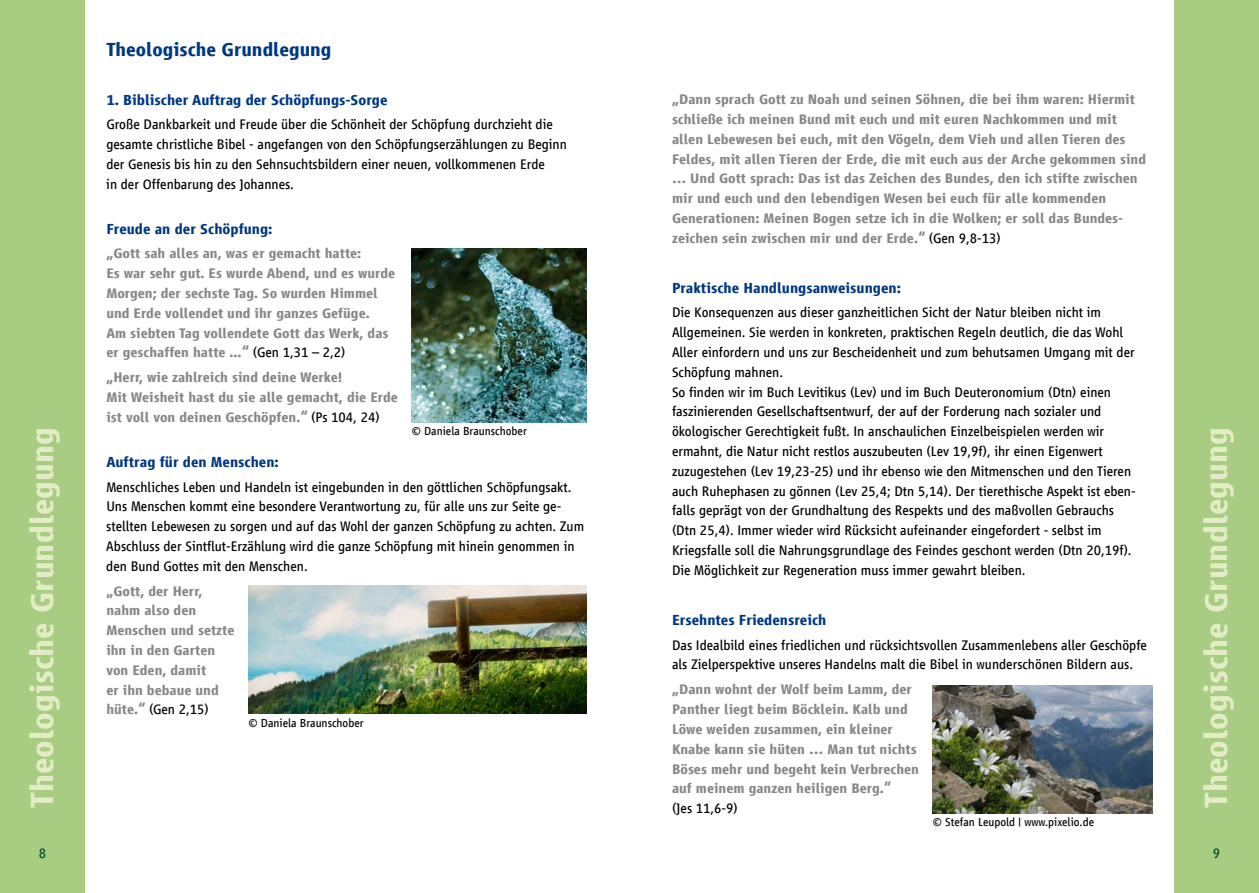
<style>
.page{position:relative;width:1259px;height:893px;background:#fff}
.page>*{position:absolute;margin:0;border:0;box-sizing:border-box;transform-origin:0 0}
.t1{font:700 33px "Vialog LT Com";color:#e3ecc4}
.t2{font:700 19.5px "Vialog LT Com";color:#003882}
.t3{font:700 15px "Vialog LT Com";color:#003882}
.t4{font:14.25px/19.8px "Vialog LT Com";color:#000}
.t5{font:700 14.25px/19.8px "Vialog LT Com";color:#878889}
.t6{font:12px "Vialog LT Com";color:#000}
.s1{font-weight:400;color:#000}
</style>
<div class="page">
<div style="left:0;top:0;width:85px;height:893px;background:#a8cd82"></div>
<div style="left:1174px;top:0;width:85px;height:893px;background:#a8cd82"></div>
<img style="left:933px;top:685px;width:219px;height:128px">
<img style="left:412px;top:248px;width:174px;height:175px">
<img style="left:248px;top:585px;width:339px;height:129px">
<h2 class="t2" style="left:106px;top:39px;width:227px">Theologische Grundlegung</h2>
<p class="t3" style="left:106px;top:91px;width:283px">1. Biblischer Auftrag der Schöpfungs-Sorge</p>
<p class="t4" style="left:106px;top:115px;width:462px">Große Dankbarkeit und Freude über die Schönheit der Schöpfung durchzieht die gesamte christliche Bibel - angefangen von den Schöpfungserzählungen zu Beginn der Genesis bis hin zu den Sehnsuchtsbildern einer neuen, vollkommenen Erde<br>in der Offenbarung des Johannes.</p>
<p class="t3" style="left:106px;top:220px;width:168px">Freude an der Schöpfung:</p>
<p class="t5" style="left:106px;top:244px;width:290px">„Gott sah alles an, was er gemacht hatte:<br>Es war sehr gut. Es wurde Abend, und es wurde Morgen; der sechste Tag. So wurden Himmel und Erde vollendet und ihr ganzes Gefüge.<br>Am siebten Tag vollendete Gott das Werk, das er geschaffen hatte ...“ <span class="s1">(Gen 1,31 – 2,2)</span></p>
<p class="t5" style="left:106px;top:368px;width:293px">„Herr, wie zahlreich sind deine Werke!<br>Mit Weisheit hast du sie alle gemacht, die Erde ist voll von deinen Geschöpfen.“ <span class="s1">(Ps 104, 24)</span></p>
<p class="t3" style="left:106px;top:453px;width:174px">Auftrag für den Menschen:</p>
<p class="t4" style="left:106px;top:477px;width:479px">Menschliches Leben und Handeln ist eingebunden in den göttlichen Schöpfungsakt.<br>Uns Menschen kommt eine besondere Verantwortung zu, für alle uns zur Seite ge&shy;stellten Lebewesen zu sorgen und auf das Wohl der ganzen Schöpfung zu achten. Zum Abschluss der Sintflut-Erzählung wird die ganze Schöpfung mit hinein genommen in den Bund Gottes mit den Menschen.</p>
<p class="t5" style="left:106px;top:581px;width:130px">„Gott, der Herr, nahm also den<br>Menschen und setzte ihn in den Garten von Eden, damit<br>er ihn bebaue und hüte.“ <span class="s1">(Gen 2,15)</span></p>
<p class="t5" style="left:672px;top:90px;width:475px">„Dann sprach Gott zu Noah und seinen Söhnen, die bei ihm waren: Hiermit schließe ich meinen Bund mit euch und mit euren Nachkommen und mit allen Lebewesen bei euch, mit den Vögeln, dem Vieh und allen Tieren des Feldes, mit allen Tieren der Erde, die mit euch aus der Arche gekommen sind … Und Gott sprach: Das ist das Zeichen des Bundes, den ich stifte zwischen mir und euch und den lebendigen Wesen bei euch für alle kommenden Generationen: Meinen Bogen setze ich in die Wolken; er soll das Bundes&shy;zeichen sein zwischen mir und der Erde.“ <span class="s1">(Gen 9,8-13)</span></p>
<p class="t3" style="left:672px;top:279px;width:230px">Praktische Handlungsanweisungen:</p>
<p class="t4" style="left:672px;top:303px;width:465px">Die Konsequenzen aus dieser ganzheitlichen Sicht der Natur bleiben nicht im Allgemeinen. Sie werden in konkreten, praktischen Regeln deutlich, die das Wohl Aller einfordern und uns zur Bescheidenheit und zum behutsamen Umgang mit der Schöpfung mahnen.<br>So finden wir im Buch Levitikus (Lev) und im Buch Deuteronomium (Dtn) einen faszinierenden Gesellschaftsentwurf, der auf der Forderung nach sozialer und ökologischer Gerechtigkeit fußt. In anschaulichen Einzelbeispielen werden wir ermahnt, die Natur nicht restlos auszubeuten (Lev 19,9f), ihr einen Eigenwert zuzugestehen (Lev 19,23-25) und ihr ebenso wie den Mitmenschen und den Tieren auch Ruhephasen zu gönnen (Lev 25,4; Dtn 5,14). Der tierethische Aspekt ist eben&shy;falls geprägt von der Grundhaltung des Respekts und des maßvollen Gebrauchs (Dtn 25,4). Immer wieder wird Rücksicht aufeinander eingefordert - selbst im Kriegsfalle soll die Nahrungsgrundlage des Feindes geschont werden (Dtn 20,19f).<br>Die Möglichkeit zur Regeneration muss immer gewahrt bleiben.</p>
<p class="t3" style="left:672px;top:611px;width:156px">Ersehntes Friedensreich</p>
<p class="t4" style="left:672px;top:635px;width:476px">Das Idealbild eines friedlichen und rücksichtsvollen Zusammenlebens aller Geschöpfe als Zielperspektive unseres Handelns malt die Bibel in wunderschönen Bildern aus.</p>
<p class="t5" style="left:672px;top:680px;width:249px">„Dann wohnt der Wolf beim Lamm, der Panther liegt beim Böcklein. Kalb und Löwe weiden zusammen, ein kleiner Knabe kann sie hüten … Man tut nichts Böses mehr und begeht kein Verbrechen auf meinem ganzen heiligen Berg.“</p>
<p class="t4" style="left:672px;top:798px;width:67px">(Jes 11,6-9)</p>
<p class="t6" style="left:933px;top:815px;width:163px">© Stefan Leupold | www.pixelio.de</p>
<p class="t6" style="left:412px;top:425px;width:117px">© Daniela Braunschober</p>
<h1 class="t1" style="left:24px;top:808px;width:383px;rotate:-90deg">Theologische Grundlegung</h1>
<h1 class="t1" style="left:1198px;top:808px;width:383px;rotate:-90deg">Theologische Grundlegung</h1>
<p class="t6" style="left:248px;top:716px;width:117px">© Daniela Braunschober</p>
</div>
